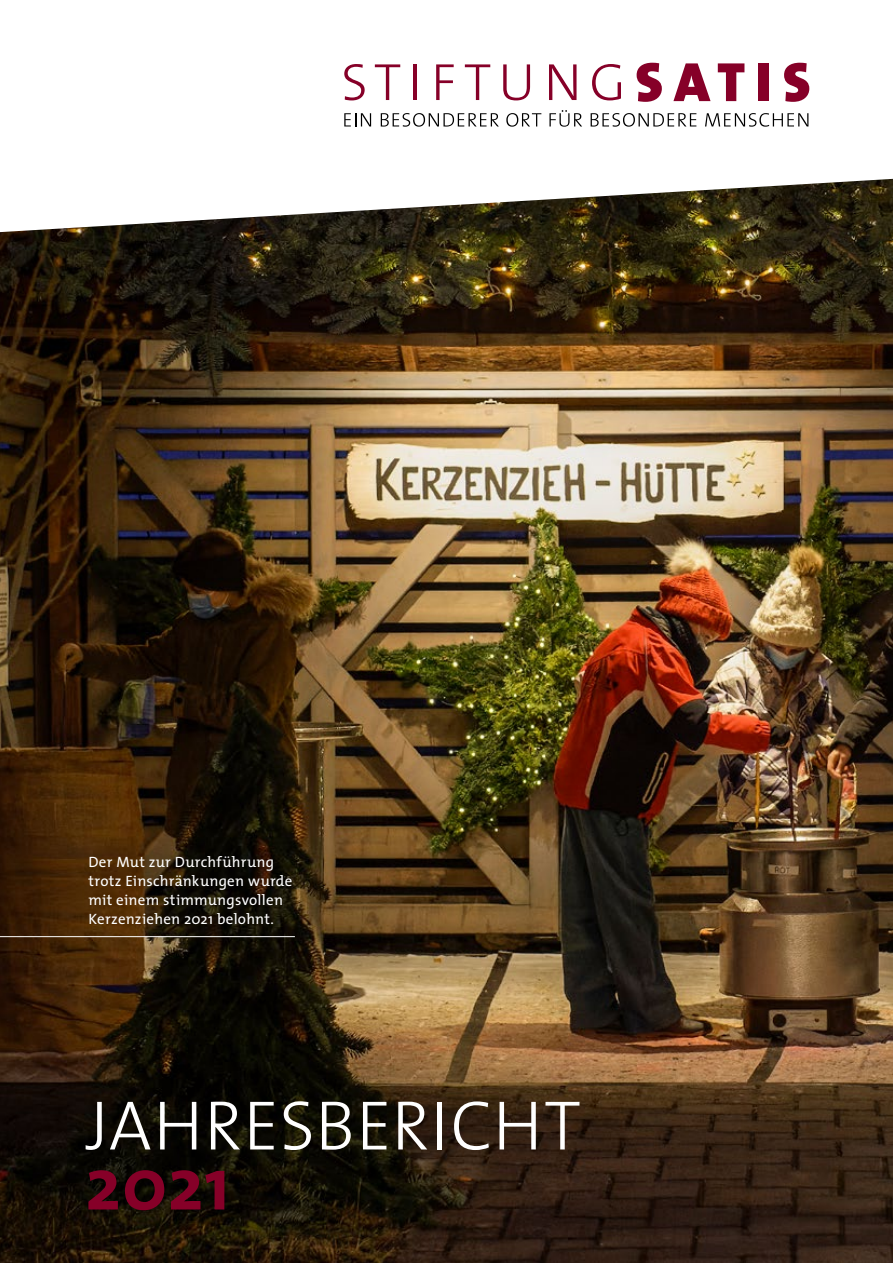
<style>
.page{position:relative;width:893px;height:1263px;background:#fff}
.page>*{position:absolute;margin:0;border:0;box-sizing:border-box;transform-origin:0 0}
.t1{font:700 75px "The Mix";color:#860028}
.t2{font:300 70.5px "The Mix";letter-spacing:.01em;color:#fff}
.t3{font:15px/18.9px "The Mix";letter-spacing:.015em;color:#fff}
</style>
<div class="page">
<img style="left:0;top:179px;width:893px;height:1084px">
<svg style="left:344px;top:113px;width:27px;height:13px"></svg>
<svg style="left:381px;top:113px;width:118px;height:14px"></svg>
<svg style="left:506px;top:113px;width:35px;height:14px"></svg>
<svg style="left:549px;top:110px;width:33px;height:17px"></svg>
<svg style="left:591px;top:113px;width:105px;height:14px"></svg>
<svg style="left:705px;top:113px;width:103px;height:14px"></svg>
<svg style="left:344px;top:64px;width:21px;height:36px"></svg>
<svg style="left:375px;top:64px;width:25px;height:36px"></svg>
<hr style="left:414px;top:64px;width:3px;height:36px;background:#860028">
<svg style="left:436px;top:64px;width:18px;height:36px"></svg>
<svg style="left:465px;top:64px;width:25px;height:36px"></svg>
<svg style="left:503px;top:64px;width:27px;height:36px"></svg>
<svg style="left:549px;top:64px;width:27px;height:36px"></svg>
<svg style="left:592px;top:64px;width:29px;height:36px"></svg>
<svg style="left:637px;top:63px;width:25px;height:39px"></svg>
<svg style="left:673px;top:63px;width:37px;height:38px"></svg>
<svg style="left:718px;top:63px;width:26px;height:38px"></svg>
<div style="left:758px;top:63px;width:11px;height:38px;background:#860028"></div>
<svg style="left:784px;top:63px;width:25px;height:39px"></svg>
<hr style="left:0;top:936px;width:295px;height:1px;background:#fff">
<p class="t3" style="left:88px;top:852px;width:206px">Der Mut zur Durchführung trotz Einschränkungen wurde mit einem stimmungsvollen<br>Kerzenziehen 2021 belohnt.</p>
<h2 class="t2" style="left:86px;top:1067px;width:497px">JAHRESBERICHT</h2>
<h1 class="t1" style="left:85px;top:1121px;width:146px">2021</h1>
</div>
